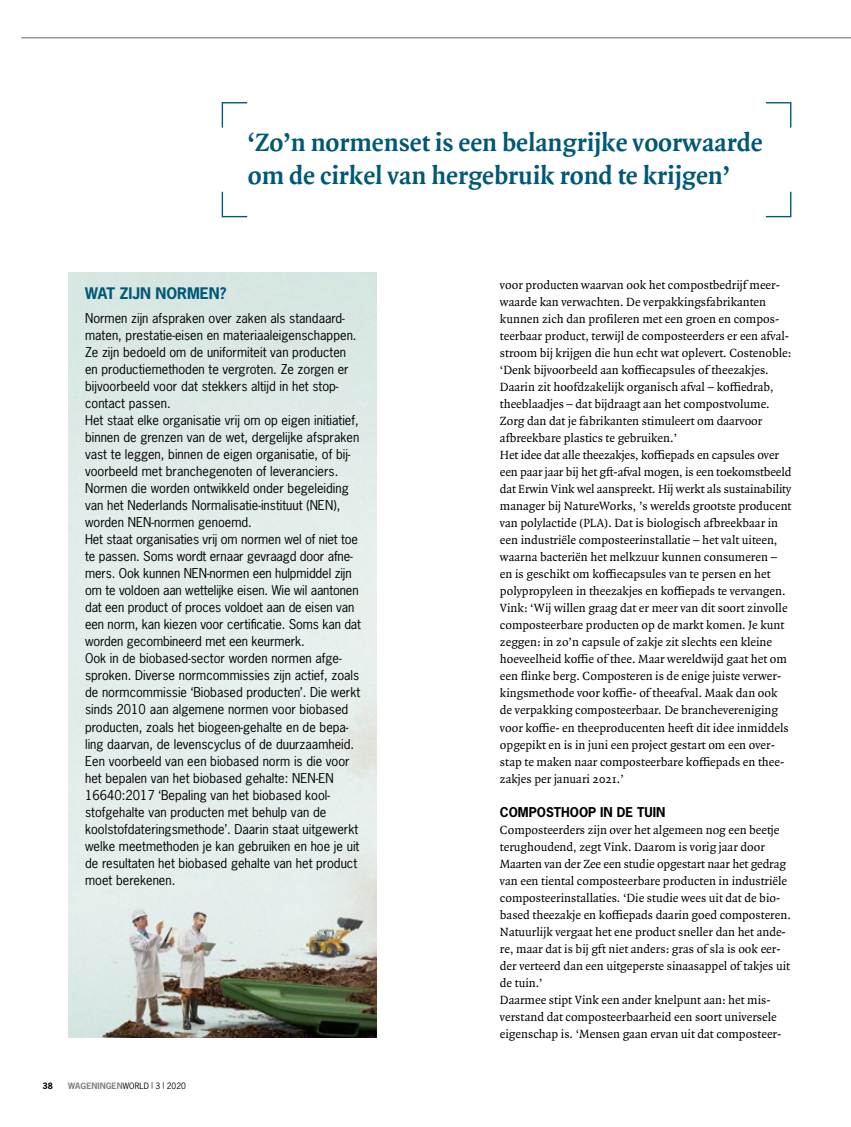
<style>
.page{position:relative;width:851px;height:1127px;background:#fff}
.page>*{position:absolute;margin:0;border:0;box-sizing:border-box;transform-origin:0 0}
.t1{font:700 27px/33px "Quadraat OT";color:#005877}
.t2{font:700 15px "News Gothic Std";color:#005877}
.t3{font:12.75px/17px "Quadraat OT";color:#000}
.t4{font:12.75px/17px "News Gothic Std";color:#000}
.t5{font:700 12.75px "News Gothic Std";color:#000}
.t6{font:700 8.25px "News Gothic Std";letter-spacing:.01em;color:#818181}
.t7{font:700 8.25px "News Gothic Std";color:#000}
.s1{font-weight:400;color:#000}
</style>
<div class="page">
<img style="left:68px;top:272px;width:308px;height:765px">
<svg style="left:21px;top:37px;width:829px;height:2px;background:#b2b2b2"></svg>
<svg style="left:221px;top:102px;width:27px;height:26px"></svg>
<svg style="left:221px;top:191px;width:27px;height:27px"></svg>
<svg style="left:765px;top:102px;width:27px;height:26px"></svg>
<svg style="left:765px;top:191px;width:27px;height:27px"></svg>
<h1 class="t1" style="left:248px;top:126px;width:516px">‘Zo’n normenset is een belangrijke voorwaarde om de cirkel van hergebruik rond te krijgen’</h1>
<p class="t2" style="left:85px;top:284px;width:143px">WAT ZIJN NORMEN?</p>
<p class="t4" style="left:85px;top:310px;width:277px">Normen zijn afspraken over zaken als standaard&shy;maten, prestatie-eisen en materiaaleigenschappen.<br>Ze zijn bedoeld om de uniformiteit van producten en productiemethoden te vergroten. Ze zorgen er bijvoorbeeld voor dat stekkers altijd in het stop&shy;contact passen.<br>Het staat elke organisatie vrij om op eigen initiatief, binnen de grenzen van de wet, dergelijke afspraken vast te leggen, binnen de eigen organisatie, of bij&shy;voorbeeld met branchegenoten of leveranciers.<br>Normen die worden ontwikkeld onder begeleiding van het Nederlands Normalisatie-instituut (NEN), worden NEN-normen genoemd.<br>Het staat organisaties vrij om normen wel of niet toe te passen. Soms wordt ernaar gevraagd door afne&shy;mers. Ook kunnen NEN-normen een hulpmiddel zijn om te voldoen aan wettelijke eisen. Wie wil aantonen dat een product of proces voldoet aan de eisen van een norm, kan kiezen voor certificatie. Soms kan dat worden gecombineerd met een keurmerk.<br>Ook in de biobased-sector worden normen afge&shy;sproken. Diverse normcommissies zijn actief, zoals de normcommissie ‘Biobased producten’. Die werkt sinds 2010 aan algemene normen voor biobased producten, zoals het biogeen-gehalte en de bepa&shy;ling daarvan, de levenscyclus of de duurzaamheid.<br>Een voorbeeld van een biobased norm is die voor het bepalen van het biobased gehalte: NEN-EN 16640:2017 ‘Bepaling van het biobased kool&shy;stofgehalte van producten met behulp van de koolstofdateringsmethode’. Daarin staat uitgewerkt welke meetmethoden je kan gebruiken en hoe je uit de resultaten het biobased gehalte van het product moet berekenen.</p>
<p class="t7" style="left:43px;top:1080px;width:12px">38</p>
<p class="t6" style="left:68px;top:1080px;width:119px">WAGENINGEN<span class="s1">WORLD</span> <sup>|</sup> <span class="s1">3</span> <sup>|</sup> <span class="s1">2020</span></p>
<p class="t3" style="left:500px;top:277px;width:293px">voor producten waarvan ook het compostbedrijf meer&shy;waarde kan verwachten. De verpakkingsfabrikanten kunnen zich dan profileren met een groen en compos&shy;teerbaar product, terwijl de composteerders er een afval&shy;stroom bij krijgen die hun echt wat oplevert. Costenoble: ‘Denk bijvoorbeeld aan koffiecapsules of theezakjes.<br>Daarin zit hoofdzakelijk organisch afval – koffiedrab, theeblaadjes – dat bijdraagt aan het compostvolume.<br>Zorg dan dat je fabrikanten stimuleert om daarvoor afbreekbare plastics te gebruiken.’<br>Het idee dat alle theezakjes, koffiepads en capsules over een paar jaar bij het gft-afval mogen, is een toekomstbeeld dat Erwin Vink wel aanspreekt. Hij werkt als sustainability manager bij NatureWorks, ’s werelds grootste producent van polylactide (PLA). Dat is biologisch afbreekbaar in een industriële composteerinstallatie – het valt uiteen, waarna bacteriën het melkzuur kunnen consumeren – en is geschikt om koffiecapsules van te persen en het polypropyleen in theezakjes en koffiepads te vervangen.<br>Vink: ‘Wij willen graag dat er meer van dit soort zinvolle composteerbare producten op de markt komen. Je kunt zeggen: in zo’n capsule of zakje zit slechts een kleine hoeveelheid koffie of thee. Maar wereldwijd gaat het om een flinke berg. Composteren is de enige juiste verwer&shy;kingsmethode voor koffie- of theeafval. Maak dan ook de verpakking composteerbaar. De branchevereniging voor koffie- en theeproducenten heeft dit idee inmiddels opgepikt en is in juni een project gestart om een over&shy;stap te maken naar composteerbare koffiepads en thee&shy;zakjes per januari 2021.’</p>
<p class="t5" style="left:500px;top:803px;width:167px">COMPOSTHOOP IN DE TUIN</p>
<p class="t3" style="left:500px;top:821px;width:292px">Composteerders zijn over het algemeen nog een beetje terughoudend, zegt Vink. Daarom is vorig jaar door Maarten van der Zee een studie opgestart naar het gedrag van een tiental composteerbare producten in industriële composteerinstallaties. ‘Die studie wees uit dat de bio&shy;based theezakje en koffiepads daarin goed composteren.<br>Natuurlijk vergaat het ene product sneller dan het ande&shy;re, maar dat is bij gft niet anders: gras of sla is ook eer&shy;der verteerd dan een uitgeperste sinaasappel of takjes uit de tuin.’<br>Daarmee stipt Vink een ander knelpunt aan: het mis&shy;verstand dat composteerbaarheid een soort universele eigenschap is. ‘Mensen gaan ervan uit dat composteer-</p>
</div>
